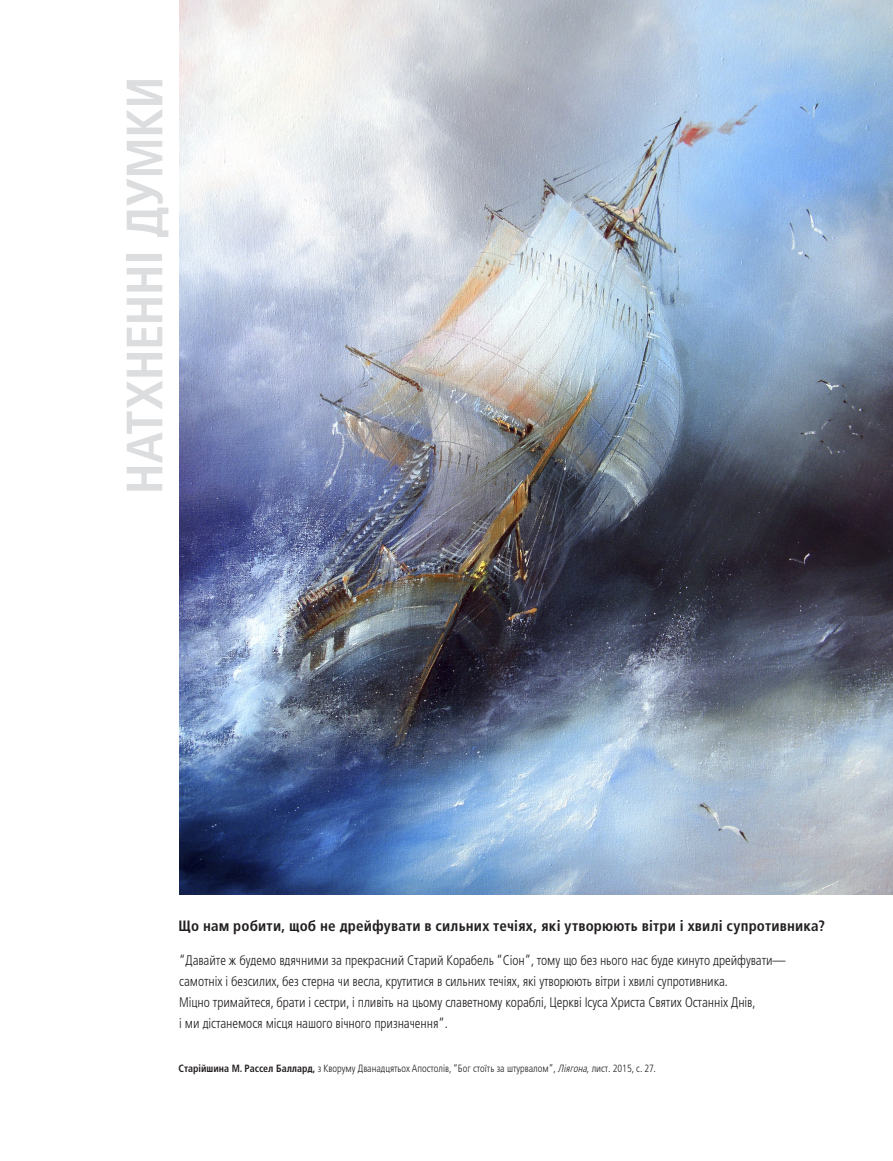
<style>
.page{position:relative;width:893px;height:1161px;background:#fff}
.page>*{position:absolute;margin:0;border:0;box-sizing:border-box;transform-origin:0 0}
.ARTCL_seriesTitle{font:700 condensed 51px "Frutigerlds Lat";letter-spacing:-.01em;color:#dcdddf}
.t1{font:700 condensed 15px "Frutigerlds Lat";letter-spacing:.01em;color:#231f20}
.FIGimg-CAP_para_IBC{font:300 condensed 13.8px/21px "Frutigerlds Lat";letter-spacing:-.005em;color:#231f20;scale:.95 1}
.FIGimg-CIT_para{font:300 condensed 10.5px "Frutigerlds Lat";color:#231f20;scale:.95 1}
.s1{font-weight:700}
.s2{font-style:italic}
</style>
<div class="page">
<img style="left:179px;top:0;width:714px;height:894px">
<p class="ARTCL_seriesTitle" style="left:106px;top:494px;width:419px;rotate:-90deg">НАТХНЕННІ ДУМКИ</p>
<p class="t1" style="left:179px;top:914px;width:648px">Що нам робити, щоб не дрейфувати в сильних течіях, які утворюють вітри і хвилі супротивника?</p>
<p class="FIGimg-CAP_para_IBC" style="left:179px;top:949px;width:640px">“Давайте ж будемо вдячними за прекрасний Старий Корабель “Сіон”, тому що без нього нас буде кинуто дрейфувати— самотніх і безсилих, без стерна чи весла, крутитися в сильних течіях, які утворюють вітри і хвилі супротивника.</p>
<p class="FIGimg-CAP_para_IBC" style="left:179px;top:991px;width:608px">Міцно тримайтеся, брати і сестри, і пливіть на цьому славетному кораблі, Церкві Ісуса Христа Святих Останніх Днів, і ми дістанемося місця нашого вічного призначення”.</p>
<p class="FIGimg-CIT_para" style="left:179px;top:1060px;width:504px"><span class="s1">Старійшина М. Рассел Баллард,</span> з Кворуму Дванадцятьох Апостолів, “Бог стоїть за штурвалом”, <span class="s2">Ліягона,</span> лист. 2015, с. 27.</p>
</div>
